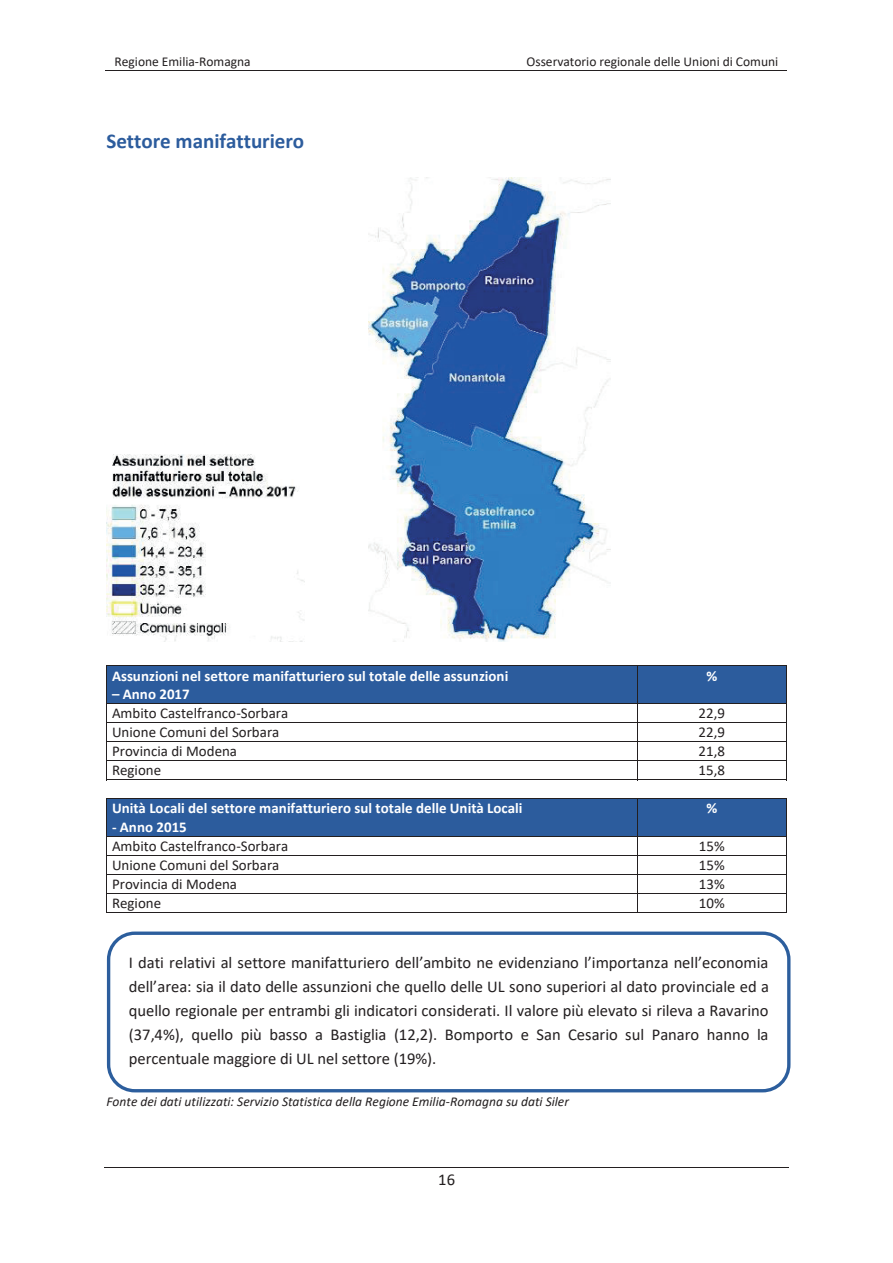
<style>
.page{position:relative;width:893px;height:1263px;background:#fff}
.page>*{position:absolute;margin:0;border:0;box-sizing:border-box;transform-origin:0 0}
.t1{font:700 21px "Calibri";color:#2c5c9d}
.t2{font:16.5px/24.2px "Calibri";color:#231f20;text-align:justify}
.t3{font:15px "Calibri";color:#231f20}
.t4{font:700 15px "Calibri";color:#fff}
.t5{font:italic 13.5px "Calibri";color:#231f20}
.t6{font:13.5px "Calibri";color:#231f20}
</style>
<div class="page">
<hr style="left:105px;top:70px;width:342px;height:1px;background:#231f20">
<hr style="left:446px;top:70px;width:341px;height:1px;background:#231f20">
<hr style="left:104px;top:1167px;width:685px;height:1px;background:#231f20">
<div style="left:112px;top:666px;width:520px;height:19px;background:#2c5c9d"></div>
<div style="left:112px;top:685px;width:520px;height:18px;background:#2c5c9d"></div>
<div style="left:638px;top:666px;width:148px;height:37px;background:#2c5c9d"></div>
<hr style="left:106px;top:666px;width:531px;height:1px;background:#231f20">
<hr style="left:637px;top:666px;width:149px;height:1px;background:#231f20">
<hr style="left:106px;top:666px;width:1px;height:37px;background:#231f20">
<hr style="left:637px;top:666px;width:1px;height:37px;background:#231f20">
<hr style="left:786px;top:666px;width:1px;height:37px;background:#231f20">
<hr style="left:106px;top:703px;width:531px;height:1px;background:#231f20">
<hr style="left:637px;top:703px;width:149px;height:1px;background:#231f20">
<hr style="left:106px;top:722px;width:531px;height:1px;background:#231f20">
<hr style="left:637px;top:722px;width:149px;height:1px;background:#231f20">
<hr style="left:106px;top:741px;width:531px;height:1px;background:#231f20">
<hr style="left:637px;top:741px;width:149px;height:1px;background:#231f20">
<hr style="left:106px;top:760px;width:531px;height:1px;background:#231f20">
<hr style="left:637px;top:760px;width:149px;height:1px;background:#231f20">
<svg style="left:106px;top:704px;width:1px;height:75px"></svg>
<hr style="left:106px;top:779px;width:531px;height:1px;background:#231f20">
<svg style="left:637px;top:704px;width:1px;height:76px"></svg>
<hr style="left:638px;top:779px;width:148px;height:1px;background:#231f20">
<svg style="left:786px;top:703px;width:1px;height:77px"></svg>
<div style="left:112px;top:799px;width:520px;height:18px;background:#2c5c9d"></div>
<div style="left:112px;top:817px;width:520px;height:19px;background:#2c5c9d"></div>
<div style="left:638px;top:799px;width:148px;height:37px;background:#2c5c9d"></div>
<hr style="left:106px;top:798px;width:531px;height:1px;background:#231f20">
<hr style="left:637px;top:798px;width:149px;height:1px;background:#231f20">
<hr style="left:106px;top:799px;width:1px;height:37px;background:#231f20">
<hr style="left:637px;top:799px;width:1px;height:37px;background:#231f20">
<hr style="left:786px;top:799px;width:1px;height:37px;background:#231f20">
<hr style="left:106px;top:836px;width:531px;height:1px;background:#231f20">
<hr style="left:637px;top:836px;width:149px;height:1px;background:#231f20">
<hr style="left:106px;top:855px;width:531px;height:1px;background:#231f20">
<hr style="left:637px;top:855px;width:149px;height:1px;background:#231f20">
<hr style="left:106px;top:874px;width:531px;height:1px;background:#231f20">
<hr style="left:637px;top:874px;width:149px;height:1px;background:#231f20">
<hr style="left:106px;top:893px;width:531px;height:1px;background:#231f20">
<hr style="left:637px;top:893px;width:149px;height:1px;background:#231f20">
<svg style="left:106px;top:837px;width:1px;height:75px"></svg>
<hr style="left:106px;top:912px;width:531px;height:1px;background:#231f20">
<svg style="left:637px;top:837px;width:1px;height:76px"></svg>
<hr style="left:638px;top:912px;width:148px;height:1px;background:#231f20">
<svg style="left:786px;top:836px;width:1px;height:77px"></svg>
<img style="left:106px;top:455px;width:198px;height:186px">
<img style="left:369px;top:177px;width:242px;height:464px">
<div style="left:107px;top:931px;width:683px;height:161px;border:3px solid #2c5e9d;border-radius:26px"></div>
<p class="t6" style="left:115px;top:52px;width:138px">Regione Emilia-Romagna</p>
<p class="t6" style="left:526px;top:52px;width:253px">Osservatorio regionale delle Unioni di Comuni</p>
<p class="t1" style="left:106px;top:126px;width:199px">Settore manifatturiero</p>
<p class="t4" style="left:112px;top:665px;width:398px">Assunzioni nel settore manifatturiero sul totale delle assunzioni</p>
<p class="t4" style="left:112px;top:683px;width:79px">– Anno 2017</p>
<p class="t4" style="left:706px;top:665px;width:12px">%</p>
<p class="t3" style="left:112px;top:703px;width:178px">Ambito Castelfranco-Sorbara</p>
<p class="t3" style="left:699px;top:703px;width:28px">22,9</p>
<p class="t3" style="left:112px;top:722px;width:169px">Unione Comuni del Sorbara</p>
<p class="t3" style="left:699px;top:722px;width:28px">22,9</p>
<p class="t3" style="left:112px;top:741px;width:127px">Provincia di Modena</p>
<p class="t3" style="left:699px;top:741px;width:28px">21,8</p>
<p class="t3" style="left:112px;top:760px;width:51px">Regione</p>
<p class="t3" style="left:699px;top:760px;width:28px">15,8</p>
<p class="t4" style="left:112px;top:798px;width:412px">Unità Locali del settore manifatturiero sul totale delle Unità Locali</p>
<p class="t4" style="left:112px;top:816px;width:76px">- Anno 2015</p>
<p class="t4" style="left:706px;top:798px;width:12px">%</p>
<p class="t3" style="left:112px;top:835px;width:178px">Ambito Castelfranco-Sorbara</p>
<p class="t3" style="left:699px;top:835px;width:27px">15%</p>
<p class="t3" style="left:112px;top:854px;width:169px">Unione Comuni del Sorbara</p>
<p class="t3" style="left:699px;top:854px;width:27px">15%</p>
<p class="t3" style="left:112px;top:874px;width:127px">Provincia di Modena</p>
<p class="t3" style="left:699px;top:874px;width:27px">13%</p>
<p class="t3" style="left:112px;top:893px;width:51px">Regione</p>
<p class="t3" style="left:699px;top:893px;width:27px">10%</p>
<p class="t2" style="left:129px;top:949px;width:642px">I dati relativi al settore manifatturiero dell’ambito ne evidenziano l’importanza nell’economia dell’area: sia il dato delle assunzioni che quello delle UL sono superiori al dato provinciale ed a quello regionale per entrambi gli indicatori considerati. Il valore più elevato si rileva a Ravarino (37,4%), quello più basso a Bastiglia (12,2). Bomporto e San Cesario sul Panaro hanno la percentuale maggiore di UL nel settore (19%).</p>
<p class="t5" style="left:106px;top:1092px;width:464px">Fonte dei dati utilizzati: Servizio Statistica della Regione Emilia-Romagna su dati Siler</p>
<p class="t2" style="left:438px;top:1167px;width:18px">16</p>
</div>
